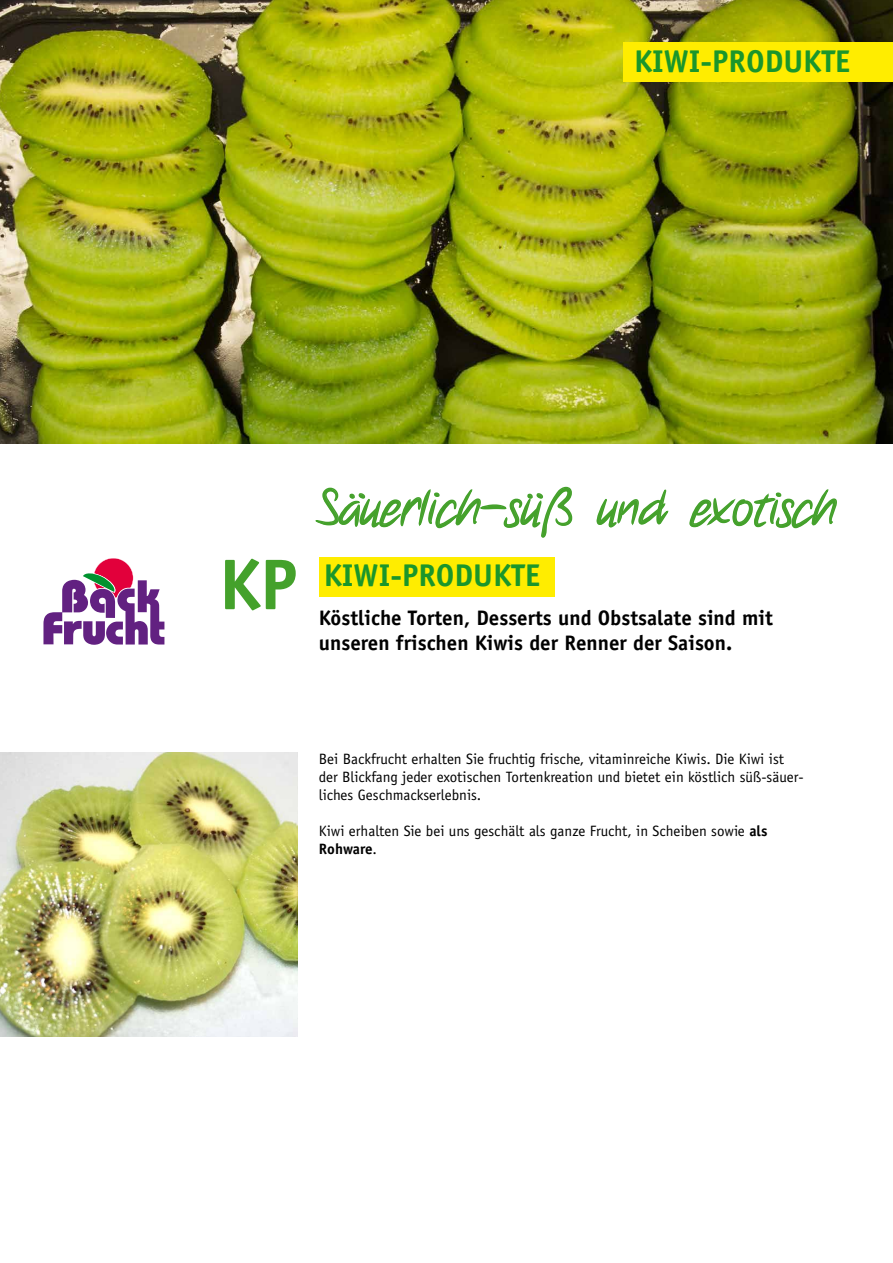
<style>
.page{position:relative;width:893px;height:1263px;background:#fff}
.page>*{position:absolute;margin:0;border:0;box-sizing:border-box;transform-origin:0 0}
.t1{font:700 72px "Officina Sans Std";color:#44a12b}
.t2{font:49.5px "Notethis";color:#44a12b}
.t3{font:700 31.5px "Officina Sans Std";color:#1a962b}
.t4{font:700 21px/25.2px "Officina Sans Std";color:#000}
.t5{font:15px/18px "Officina Sans Std";color:#000}
.s1{font-weight:700}
</style>
<div class="page">
<img style="left:0;top:0;width:893px;height:444px">
<img style="left:0;top:753px;width:298px;height:284px">
<svg style="left:43px;top:558px;width:122px;height:87px"></svg>
<div style="left:319px;top:557px;width:236px;height:40px;background:#ffed00"></div>
<svg style="left:314px;top:442px;width:259px;height:96px"></svg>
<svg style="left:596px;top:489px;width:73px;height:39px"></svg>
<svg style="left:688px;top:441px;width:150px;height:88px"></svg>
<div style="left:624px;top:43px;width:269px;height:39px;background:#ffed00"></div>
<h3 class="t3" style="left:634px;top:41px;width:218px">KIWI-PRODUKTE</h3>
<h1 class="t1" style="left:219px;top:540px;width:80px">KP</h1>
<h2 class="t2" style="left:319px;top:478px;width:519px">Säuerlich-süß und exotisch</h2>
<h3 class="t3" style="left:324px;top:556px;width:218px">KIWI-PRODUKTE</h3>
<h3 class="t4" style="left:319px;top:605px;width:455px">Köstliche Torten, Desserts und Obstsalate sind mit unseren frischen Kiwis der Renner der Saison.</h3>
<p class="t5" style="left:319px;top:749px;width:486px">Bei Backfrucht erhalten Sie fruchtig frische, vitaminreiche Kiwis. Die Kiwi ist der Blickfang jeder exotischen Tortenkreation und bietet ein köstlich süß-säuer&shy;liches Geschmackserlebnis.</p>
<p class="t5" style="left:319px;top:821px;width:450px">Kiwi erhalten Sie bei uns geschält als ganze Frucht, in Scheiben sowie <span class="s1">als<br>Rohware</span>.</p>
</div>
